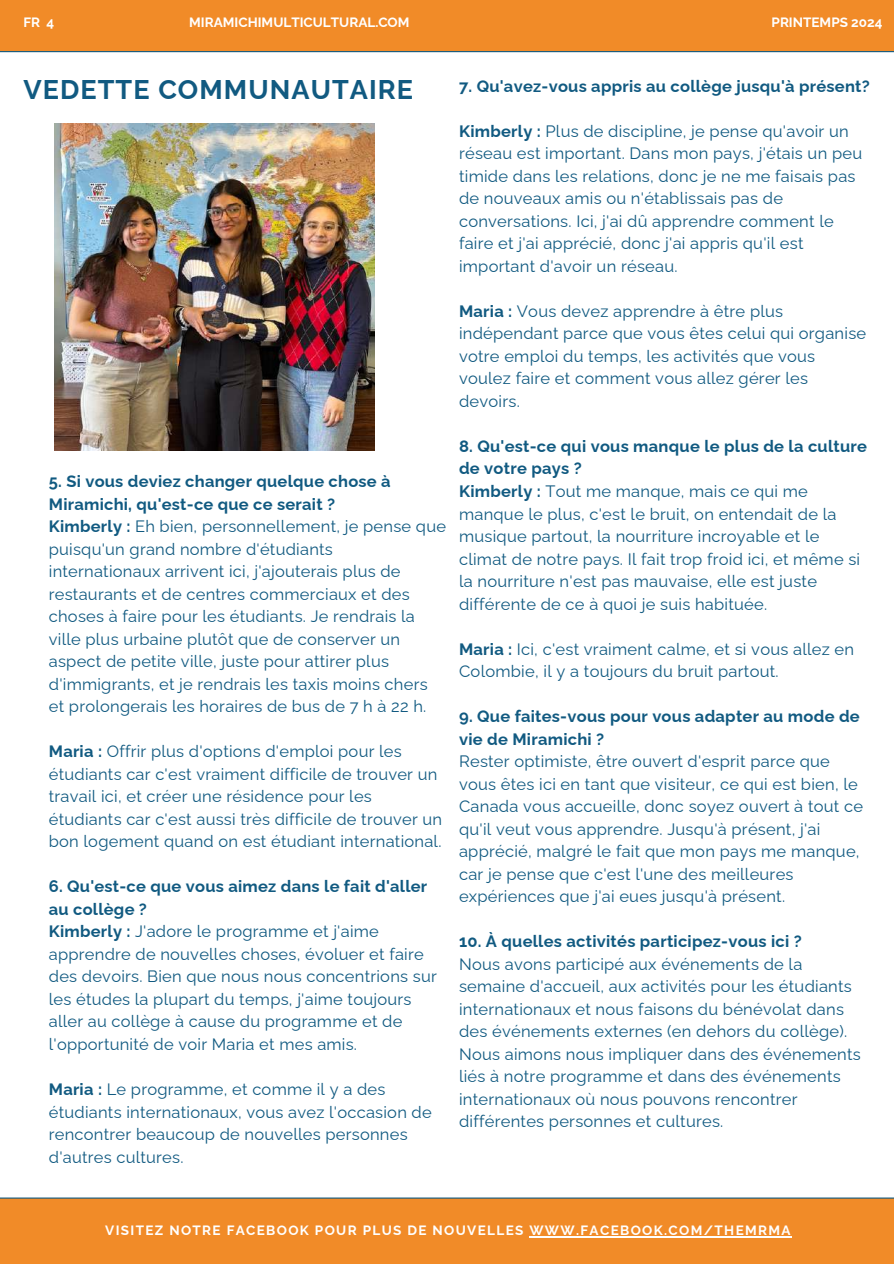
<style>
.page{position:relative;width:894px;height:1264px;background:#fff}
.page>*{position:absolute;margin:0;border:0;box-sizing:border-box;transform-origin:0 0}
.t1{font:700 27px "Raleway";letter-spacing:.04em;color:#115a81}
.t2{font:16.5px/22.5px "Raleway";letter-spacing:.015em;color:#115a81}
.t3{font:700 16.5px/22.5px "Raleway";letter-spacing:.015em;color:#115a81}
.t4{font:700 13.5px "Raleway";letter-spacing:.1em;color:#fff}
.t5{font:700 13.5px "Raleway";color:#fff}
.s1{font-weight:700}
</style>
<div class="page">
<div style="left:0;top:1198px;width:893px;height:65px;background:#f18b28"></div>
<hr style="left:0;top:1197px;width:893px;height:1px;background:#115a81">
<div style="left:0;top:0;width:893px;height:52px;background:#f18b28"></div>
<hr style="left:0;top:51px;width:893px;height:1px;background:#115a81">
<hr style="left:529px;top:1236px;width:262px;height:1px;background:#fff">
<img style="left:54px;top:123px;width:321px;height:328px">
<p class="t4" style="left:23px;top:14px;width:32px">FR 4</p>
<p class="t5" style="left:189px;top:14px;width:222px">MIRAMICHIMULTICULTURAL.COM</p>
<p class="t5" style="left:771px;top:14px;width:112px">PRINTEMPS 2024</p>
<h1 class="t1" style="left:23px;top:73px;width:391px">VEDETTE COMMUNAUTAIRE</h1>
<p class="t3" style="left:459px;top:75px;width:412px">7. Qu'avez-vous appris au collège jusqu'à présent?</p>
<p class="t2" style="left:459px;top:120px;width:404px"><span class="s1">Kimberly :</span> Plus de discipline, je pense qu'avoir un réseau est important. Dans mon pays, j'étais un peu timide dans les relations, donc je ne me faisais pas de nouveaux amis ou n'établissais pas de conversations. Ici, j'ai dû apprendre comment le faire et j'ai apprécié, donc j'ai appris qu'il est important d'avoir un réseau.</p>
<p class="t2" style="left:459px;top:300px;width:408px"><span class="s1">Maria :</span> Vous devez apprendre à être plus indépendant parce que vous êtes celui qui organise votre emploi du temps, les activités que vous voulez faire et comment vous allez gérer les devoirs.</p>
<p class="t2" style="left:459px;top:435px;width:409px"><span class="s1">8. Qu'est-ce qui vous manque le plus de la culture de votre pays ?<br>Kimberly :</span> Tout me manque, mais ce qui me manque le plus, c'est le bruit, on entendait de la musique partout, la nourriture incroyable et le climat de notre pays. Il fait trop froid ici, et même si la nourriture n'est pas mauvaise, elle est juste différente de ce à quoi je suis habituée.</p>
<p class="t2" style="left:459px;top:637px;width:396px"><span class="s1">Maria :</span> Ici, c'est vraiment calme, et si vous allez en<br>Colombie, il y a toujours du bruit partout.</p>
<p class="t3" style="left:459px;top:705px;width:402px">9. Que faites-vous pour vous adapter au mode de vie de Miramichi ?</p>
<p class="t2" style="left:459px;top:750px;width:405px">Rester optimiste, être ouvert d'esprit parce que vous êtes ici en tant que visiteur, ce qui est bien, le Canada vous accueille, donc soyez ouvert à tout ce qu'il veut vous apprendre. Jusqu'à présent, j'ai apprécié, malgré le fait que mon pays me manque, car je pense que c'est l'une des meilleures expériences que j'ai eues jusqu'à présent.</p>
<p class="t3" style="left:459px;top:930px;width:344px">10. À quelles activités participez-vous ici ?</p>
<p class="t2" style="left:459px;top:952px;width:403px">Nous avons participé aux événements de la semaine d'accueil, aux activités pour les étudiants internationaux et nous faisons du bénévolat dans des événements externes (en dehors du collège).<br>Nous aimons nous impliquer dans des événements liés à notre programme et dans des événements internationaux où nous pouvons rencontrer différentes personnes et cultures.</p>
<p class="t2" style="left:49px;top:470px;width:398px"><span class="s1">5. Si vous deviez changer quelque chose à Miramichi, qu'est-ce que ce serait ?<br>Kimberly :</span> Eh bien, personnellement, je pense que puisqu'un grand nombre d'étudiants internationaux arrivent ici, j'ajouterais plus de restaurants et de centres commerciaux et des choses à faire pour les étudiants. Je rendrais la ville plus urbaine plutôt que de conserver un aspect de petite ville, juste pour attirer plus d'immigrants, et je rendrais les taxis moins chers et prolongerais les horaires de bus de 7 h à 22 h.</p>
<p class="t2" style="left:49px;top:740px;width:395px"><span class="s1">Maria :</span> Offrir plus d'options d'emploi pour les étudiants car c'est vraiment difficile de trouver un travail ici, et créer une résidence pour les étudiants car c'est aussi très difficile de trouver un bon logement quand on est étudiant international.</p>
<p class="t2" style="left:49px;top:875px;width:389px"><span class="s1">6. Qu'est-ce que vous aimez dans le fait d'aller au collège ?<br>Kimberly :</span> J'adore le programme et j'aime apprendre de nouvelles choses, évoluer et faire des devoirs. Bien que nous nous concentrions sur les études la plupart du temps, j'aime toujours aller au collège à cause du programme et de l'opportunité de voir Maria et mes amis.</p>
<p class="t2" style="left:49px;top:1077px;width:384px"><span class="s1">Maria :</span> Le programme, et comme il y a des étudiants internationaux, vous avez l'occasion de rencontrer beaucoup de nouvelles personnes d'autres cultures.</p>
<p class="t4" style="left:105px;top:1222px;width:686px">VISITEZ NOTRE FACEBOOK POUR PLUS DE NOUVELLES WWW.FACEBOOK.COM/THEMRMA</p>
</div>
